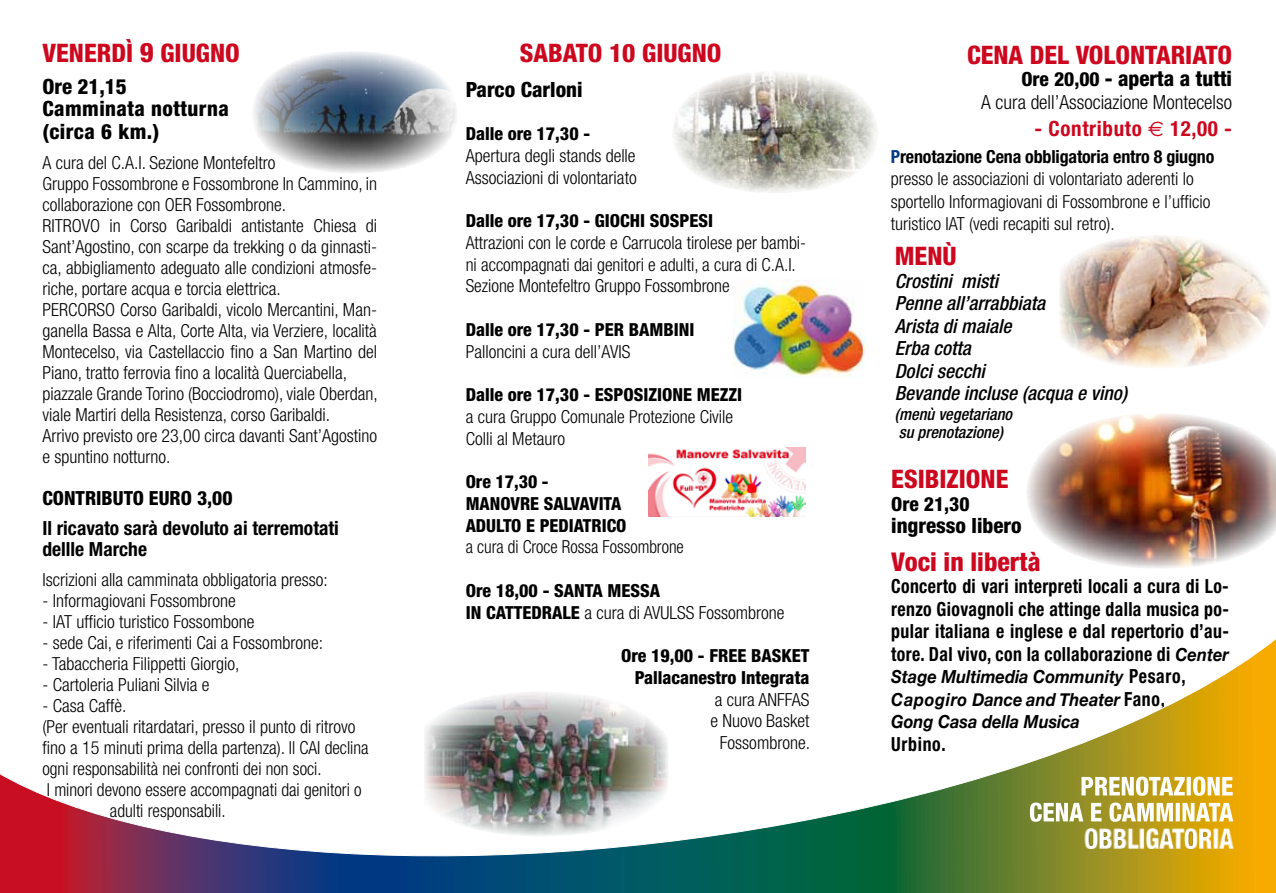
<style>
.page{position:relative;width:1276px;height:893px;background:#fff}
.page>*{position:absolute;margin:0;border:0;box-sizing:border-box;transform-origin:0 0}
.t1{font:800 condensed 25.95px "Helvetica Neue LT Std";color:#cd071e}
.t2{font:800 condensed 25.5px "Helvetica Neue";color:#cd071e}
.t3{font:800 condensed 21px "Helvetica Neue";color:#000}
.t4{font:800 condensed 21px/22.5px "Helvetica Neue";letter-spacing:.02em;color:#000}
.t5{font:700 condensed 21px "Helvetica Neue";letter-spacing:.03em;color:#cd071e}
.t6{font:700 condensed 19.5px/22.5px "Helvetica Neue";letter-spacing:.02em;color:#000;text-align:justify;scale:.91 1}
.t7{font:italic 500 condensed 19.5px/22.5px "Helvetica Neue LT Std";color:#000}
.t8{font:700 condensed 19.5px/21px "Helvetica Neue";color:#000}
.t9{font:300 condensed 19.5px "Helvetica Neue";color:#000}
.t10{font:800 condensed 19.5px "Helvetica Neue";color:#000}
.t11{font:300 condensed 18px/21px "Helvetica Neue";color:#000}
.t12{font:800 condensed 18px/21.8px "Helvetica Neue";color:#000}
.t13{font:italic 700 18px/22.5px "Helvetica Neue";color:#000;scale:.91 1}
.t14{font:300 condensed 18px "Helvetica Neue";color:#000;scale:.95 1}
.t15{font:italic 500 condensed 16.5px/18px "Helvetica Neue LT Std";color:#000}
.s1{font-size:27px}
.s2{font-weight:800}
.s3{font-size:19.5px}
.s4{font-family:"Euro Sans";font-weight:400;font-stretch:normal}
.s5{font-weight:700;color:#003882}
.s6{font-weight:700}
.s7{font-style:italic;font-stretch:normal;font-size:18px}
.s8{font-style:normal;font-stretch:condensed;font-size:19.5px}
</style>
<div class="page">
<img style="left:733px;top:279px;width:131px;height:98px">
<img style="left:674px;top:72px;width:203px;height:121px">
<img style="left:1060px;top:235px;width:210px;height:133px">
<img style="left:253px;top:51px;width:203px;height:122px">
<svg style="left:0;top:639px;width:1276px;height:254px"></svg>
<img style="left:1027px;top:414px;width:249px;height:154px">
<img style="left:648px;top:447px;width:157px;height:69px">
<svg style="left:1030px;top:802px;width:203px;height:20px"></svg>
<svg style="left:1081px;top:777px;width:151px;height:19px"></svg>
<img style="left:1080px;top:829px;width:158px;height:19px">
<h2 class="t2" style="left:42px;top:37px;width:15px">vene</h2>
<h2 class="t2" style="left:97px;top:37px;width:129px">rdì <span class="s1">9</span> giugno</h2>
<p class="t4" style="left:42px;top:75px;width:188px">Ore 21,15<br>Camminata notturna (circa 6 km.)</p>
<p class="t11" style="left:42px;top:152px;width:337px">A cura del C.A.I. Sezione Montefeltro<br>Gruppo Fossombrone e Fossombrone In Cammino, in collaborazione con OER Fossombrone.<br>RITROVO in Corso Garibaldi antistante Chiesa di Sant’Agostino, con scarpe da trekking o da ginnasti&shy;ca, abbigliamento adeguato alle condizioni atmosfe&shy;riche, portare acqua e torcia elettrica.<br>PERCORSO Corso Garibaldi, vicolo Mercantini, Man&shy;ganella Bassa e Alta, Corte Alta, via Verziere, località Montecelso, via Castellaccio fino a San Martino del Piano, tratto ferrovia fino a località Querciabella, piazzale Grande Torino (Bocciodromo), viale Oberdan, viale Martiri della Resistenza, corso Garibaldi.<br>Arrivo previsto ore 23,00 circa davanti Sant’Agostino e spuntino notturno.</p>
<p class="t10" style="left:42px;top:486px;width:192px">CONTRIBUTO EURO 3,00</p>
<p class="t8" style="left:42px;top:517px;width:298px">Il ricavato sarà devoluto ai terremotati dellle Marche</p>
<p class="t11" style="left:42px;top:569px;width:287px">Iscrizioni alla camminata obbligatoria presso:</p>
<p class="t11" style="left:42px;top:590px;width:195px">- Informagiovani Fossombrone</p>
<p class="t11" style="left:42px;top:611px;width:213px">- IAT ufficio turistico Fossombone</p>
<p class="t11" style="left:42px;top:632px;width:282px">- sede Cai, e riferimenti Cai a Fossombrone:</p>
<p class="t11" style="left:42px;top:653px;width:198px">- Tabaccheria Filippetti Giorgio,</p>
<p class="t11" style="left:42px;top:674px;width:169px">- Cartoleria Puliani Silvia e</p>
<p class="t11" style="left:42px;top:695px;width:86px">- Casa Caffè.</p>
<p class="t11" style="left:42px;top:716px;width:315px">(Per eventuali ritardatari, presso il punto di ritrovo</p>
<p class="t11" style="left:42px;top:737px;width:328px">fino a 15 minuti prima della partenza). Il CAI declina</p>
<p class="t11" style="left:42px;top:758px;width:281px">ogni responsabilità nei confronti dei non soci.</p>
<p class="t11" style="left:47px;top:779px;width:316px">I minori devono essere accompagnati dai genitori o</p>
<p class="t11" style="left:110px;top:800px;width:117px">adulti responsabili.</p>
<h2 class="t2" style="left:520px;top:37px;width:203px">SABATO 10 GIUGNO</h2>
<p class="t3" style="left:466px;top:76px;width:118px">Parco Carloni</p>
<p class="t12" style="left:466px;top:123px;width:126px">Dalle ore 17,30 -</p>
<p class="t11" style="left:466px;top:145px;width:172px;line-height:21.8px">Apertura degli stands delle<br>Associazioni di volontariato</p>
<p class="t12" style="left:466px;top:210px;width:249px">Dalle ore 17,30 - GIOCHI SOSPESI</p>
<p class="t11" style="left:466px;top:232px;width:342px;line-height:21.8px">Attrazioni con le corde e Carrucola tirolese per bambi&shy;ni accompagnati dai genitori e adulti, a cura di C.A.I.<br>Sezione Montefeltro Gruppo Fossombrone</p>
<p class="t12" style="left:466px;top:318px;width:230px">Dalle ore 17,30 - PER BAMBINI</p>
<p class="t11" style="left:466px;top:341px;width:166px">Palloncini a cura dell’AVIS</p>
<p class="t12" style="left:466px;top:384px;width:278px">Dalle ore 17,30 - ESPOSIZIONE MEZZI</p>
<p class="t11" style="left:466px;top:406px;width:269px;line-height:21.8px">a cura Gruppo Comunale Protezione Civile<br>Colli al Metauro</p>
<p class="t12" style="left:466px;top:471px;width:148px">Ore 17,30 -<br>MANOVRE SALVAVITA<br>ADULT</p>
<p class="t12" style="left:511px;top:514px;width:117px">O E PEDIATRICO</p>
<p class="t14" style="left:466px;top:537px;width:231px">a cura di Croce Rossa Fossombrone</p>
<p class="t12" style="left:466px;top:579px;width:196px">Ore 18,00 - SANTA MESSA<br>IN CATT</p>
<p class="t12" style="left:522px;top:601px;width:20px">EDRAL</p>
<p class="t11" style="left:571px;top:602px;width:215px"><span class="s2">E</span> a cura di AVULSS Fossombrone</p>
<p class="t12" style="left:621px;top:645px;width:190px;text-align:right">Ore 19,00 - FREE BASKET<br>Pallacanestro Integrata</p>
<p class="t11" style="left:710px;top:688px;width:101px;line-height:21.8px;text-align:center">a cura ANFFAS e Nuovo Basket<br>Fossombrone.</p>
<h2 class="t2" style="left:967px;top:39px;width:265px">cena del vo lontariato</h2>
<p class="t3" style="left:1021px;top:66px;width:212px"><span class="s3">Ore 20,00</span> - aperta a tutti</p>
<p class="t9" style="left:981px;top:91px;width:252px">A cura dell’Associazione Montecelso</p>
<p class="t5" style="left:1034px;top:115px;width:199px">- Contributo <span class="s4">€</span> 12,00 -</p>
<p class="t11" style="left:891px;top:145px;width:325px;line-height:22.5px"><span class="s5">P</span><span class="s6">renotazione Cena obbligatoria entro 8 giugno </span>presso le associazioni di volontariato aderenti lo sportello Informagiovani di Fossombrone e l’ufficio turistico IAT (vedi recapiti sul retro).</p>
<h2 class="t2" style="left:895px;top:241px;width:63px">MENÙ</h2>
<p class="t7" style="left:895px;top:270px;width:234px">Crostini misti<br>Penne all’arrabbiata<br>Arista di maiale<br>Erba cotta<br>Dolci secchi<br>Bevande incluse (acqua e vino)</p>
<p class="t15" style="left:895px;top:405px;width:119px">(menù vegetariano su prenotazione)</p>
<h2 class="t2" style="left:891px;top:463px;width:119px">ESIBIZIONE</h2>
<p class="t10" style="left:891px;top:492px;width:80px">Ore 21,30</p>
<p class="t3" style="left:891px;top:513px;width:132px">ingresso libero</p>
<h1 class="t1" style="left:891px;top:545px;width:151px">Voci in libertà</h1>
<p class="t6" style="left:891px;top:575px;width:372px">Concerto di vari interpreti locali a cura di Lo&shy;renzo Giovagnoli che attinge dalla musica po&shy;pular italiana e inglese e dal repertorio d’au&shy;tore. Dal vivo, con la collaborazione di <span class="s7">Center</span></p>
<p class="t13" style="left:891px;top:665px;width:325px">Stage Multimedia Community <span class="s8">Pesaro,<br></span>Capogiro Dance and Theater <span class="s8">Fano,<br></span>Gong Casa della Musica</p>
<p class="t6" style="left:891px;top:732px;width:61px">Urbino.</p>
</div>
